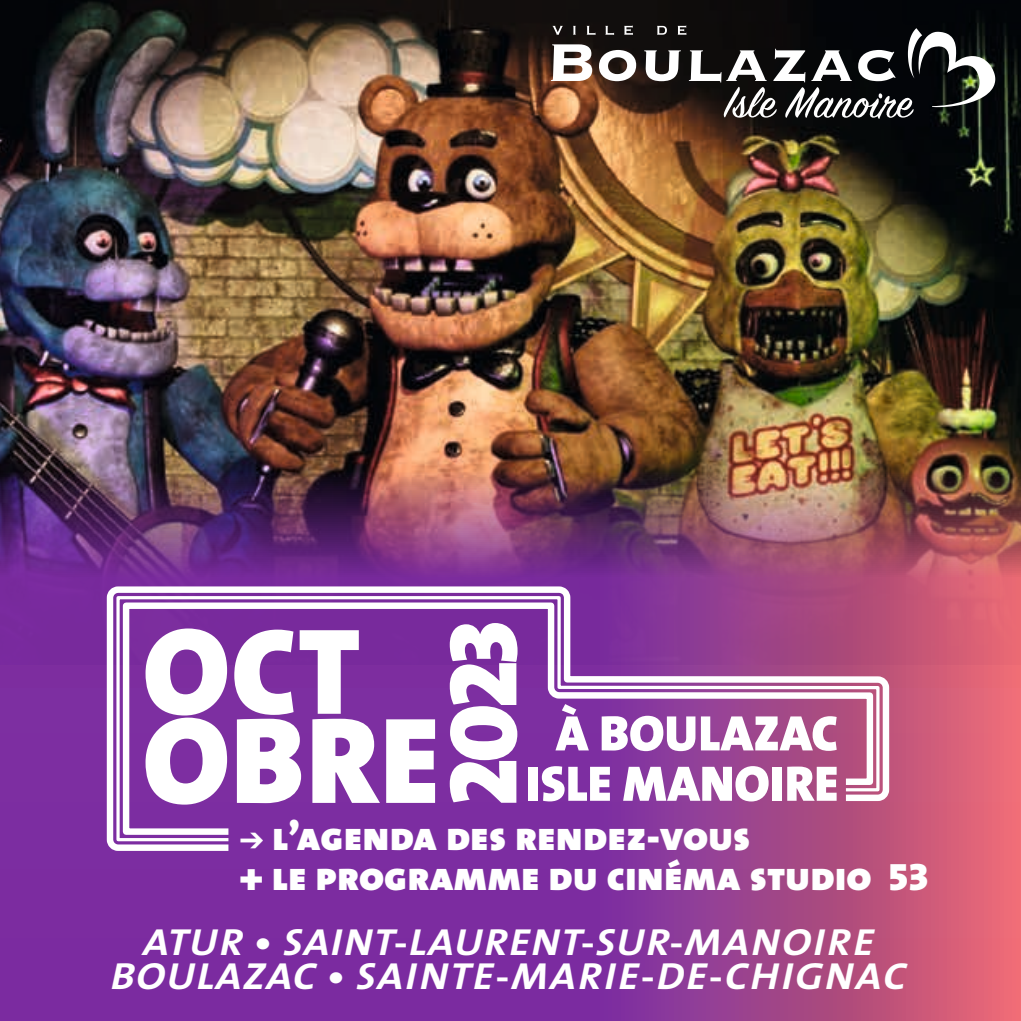
<style>
.page{position:relative;width:1021px;height:1021px;background:#fff}
.page>*{position:absolute;margin:0;border:0;box-sizing:border-box;transform-origin:0 0}
.t1{font:123.75px/89.1px "The Sans Black Caps";letter-spacing:.01em;color:#fff}
.t2{font:96.98px "The Sans Black Caps";color:#fff}
.t3{font:50.4px "The Sans Black Caps";color:#fff}
.t4{font:40.5px/40.5px "The Sans Black Caps";color:#fff}
.t5{font:italic 700 37.8px/34.4px "The Sans";letter-spacing:.05em;color:#fff;text-align:center;scale:1.11 1}
.s1{font-family:"The Sans Black Expert";font-size:38.25px}
</style>
<div class="page">
<img style="left:0;top:0;width:1020px;height:472px">
<img style="left:0;top:472px;width:1020px;height:548px">
<svg style="left:104px;top:581px;width:788px;height:273px;background:#9248a2"></svg>
<svg style="left:551px;top:44px;width:41px;height:37px"></svg>
<svg style="left:599px;top:50px;width:37px;height:31px"></svg>
<svg style="left:552px;top:26px;width:11px;height:9px"></svg>
<svg style="left:573px;top:26px;width:3px;height:9px"></svg>
<svg style="left:586px;top:26px;width:9px;height:9px"></svg>
<svg style="left:605px;top:26px;width:9px;height:9px"></svg>
<svg style="left:624px;top:25px;width:9px;height:10px"></svg>
<svg style="left:644px;top:25px;width:351px;height:94px"></svg>
<h2 class="t2" style="left:401px;top:806px;width:186px;rotate:-90deg">2023</h2>
<h1 class="t1" style="left:143px;top:624px;width:298px">OCT<br>OBRE</h1>
<h3 class="t3" style="left:556px;top:690px;width:284px">À BOULAZAC</h3>
<h3 class="t3" style="left:526px;top:741px;width:313px">ISLE MANOIRE</h3>
<p class="t4" style="left:240px;top:814px;width:690px">➔ l’agenda des rendez-vous<br>+ le programme du cinéma studio <span class="s1">53</span></p>
<p class="t5" style="left:111px;top:923px;width:718px">ATUR • SAINT-LAURENT-SUR-MANOIRE<br>BOULAZAC • SAINTE-MARIE-DE-CHIGNAC</p>
</div>
